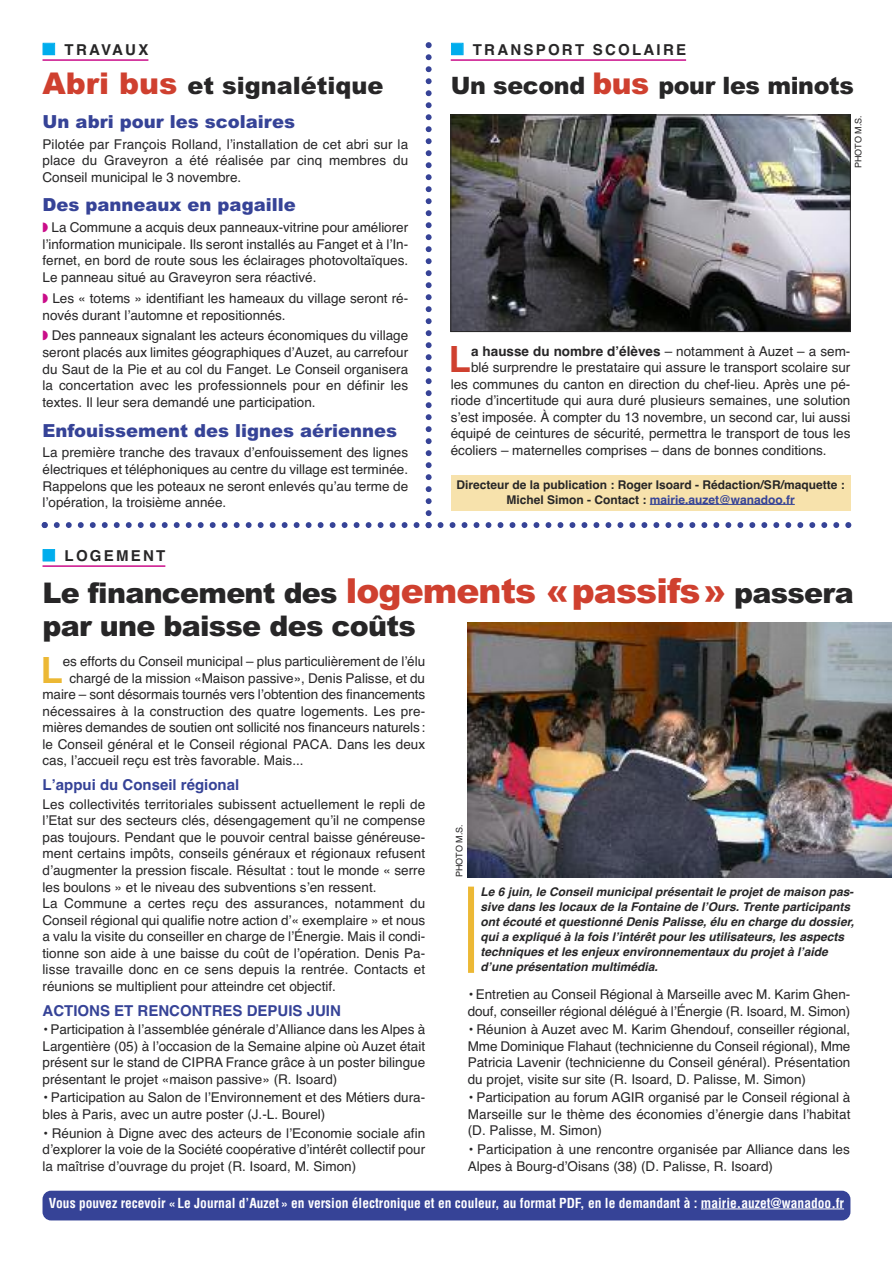
<style>
.page{position:relative;width:893px;height:1263px;background:#fff}
.page>*{position:absolute;margin:0;border:0;box-sizing:border-box;transform-origin:0 0}
.t1{font:700 36.15px "Helvetica";color:#ecb834}
.t2{font:700 36.15px "Helvetica";color:#cf402f}
.t3{font:900 28.5px/33px "Arial";letter-spacing:-.025em;color:#272627}
.t4{font:900 24px "Arial";letter-spacing:-.015em;color:#272627}
.t5{font:900 18px "Arial";color:#364397}
.t6{font:700 15px "Helvetica";color:#364397}
.t7{font:700 15px "Helvetica";letter-spacing:.15em;color:#272627}
.t8{font:13.5px/16.5px "Helvetica";color:#272627;text-align:justify}
.t9{font:700 condensed 13.5px "Helvetica";color:#fff}
.t10{font:700 13.5px "Helvetica";color:#272627}
.t11{font:italic 700 12px/15px "Helvetica";color:#272627}
.t12{font:700 12px/15px "Helvetica";color:#272627;text-align:center}
.t13{font:9px "Helvetica";color:#272627}
.s1{color:#00aded}
.s2{font-size:30px;color:#cf402f}
.s3{color:#ca0d89}
.s4{font-weight:400}
.s5{color:#364397}
.s6{font-size:34.5px;color:#cf402f}
</style>
<div class="page">
<div style="left:43px;top:1191px;width:807px;height:29px;background:#364397;border-radius:9px"></div>
<hr style="left:701px;top:1208px;width:143px;height:1px;background:#fff">
<hr style="left:43px;top:565px;width:122px;height:2px;background:#ca0d89">
<img style="left:468px;top:623px;width:424px;height:254px">
<svg style="left:42px;top:42px;width:809px;height:486px"></svg>
<div style="left:468px;top:887px;width:6px;height:86px;background:#ecb834"></div>
<p class="t7" style="left:43px;top:41px;width:107px"><span class="s1">■</span> TRAVAUX</p>
<h3 class="t4" style="left:43px;top:71px;width:343px"><span class="s2">Abri bus</span> et signalétique</h3>
<h3 class="t5" style="left:43px;top:111px;width:254px">Un abri pour les scolaires</h3>
<p class="t8" style="left:43px;top:136px;width:367px">Pilotée par François Rolland, lʼinstallation de cet abri sur la place du Graveyron a été réalisée par cinq membres du Conseil municipal le 3 novembre.</p>
<h3 class="t5" style="left:43px;top:195px;width:255px">Des panneaux en pagaille</h3>
<p class="t8" style="left:43px;top:219px;width:367px"><span class="s3">◗</span> La Commune a acquis deux panneaux-vitrine pour améliorer lʼinformation municipale. Ils seront installés au Fanget et à lʼIn&shy;fernet, en bord de route sous les éclairages photovoltaïques.<br>Le panneau situé au Graveyron sera réactivé.</p>
<p class="t8" style="left:43px;top:290px;width:367px"><span class="s3">◗</span> Les « totems » identifiant les hameaux du village seront ré&shy;novés durant lʼautomne et repositionnés.</p>
<p class="t8" style="left:43px;top:327px;width:367px"><span class="s3">◗</span> Des panneaux signalant les acteurs économiques du village seront placés aux limites géographiques dʼAuzet, au carrefour du Saut de la Pie et au col du Fanget. Le Conseil organisera la concertation avec les professionnels pour en définir les textes. Il leur sera demandé une participation.</p>
<h3 class="t5" style="left:43px;top:420px;width:356px">Enfouissement des lignes aériennes</h3>
<p class="t8" style="left:43px;top:444px;width:367px">La première tranche des travaux dʼenfouissement des lignes électriques et téléphoniques au centre du village est terminée.<br>Rappelons que les poteaux ne seront enlevés quʼau terme de lʼopération, la troisième année.</p>
<p class="t7" style="left:451px;top:41px;width:237px"><span class="s1">■</span> TRANSPORT SCOLAIRE</p>
<h3 class="t4" style="left:451px;top:71px;width:405px">Un second <span class="s2">bus</span> pour les minots</h3>
<p class="t13" style="left:853px;top:168px;width:54px;rotate:-90deg">PHOTO M.S.</p>
<h1 class="t2" style="left:449px;top:339px;width:24px">L</h1>
<p class="t10" style="left:471px;top:343px;width:381px">a hausse du nombre dʼélèves <span class="s4">– notamment à Auzet – a sem-</span></p>
<p class="t8" style="left:471px;top:359px;width:381px">blé surprendre le prestataire qui assure le transport scolaire sur</p>
<p class="t8" style="left:451px;top:376px;width:401px">les communes du canton en direction du chef-lieu. Après une pé-</p>
<p class="t8" style="left:451px;top:392px;width:401px">riode dʼincertitude qui aura duré plusieurs semaines, une solution</p>
<p class="t8" style="left:451px;top:409px;width:401px">sʼest imposée. À compter du 13 novembre, un second car, lui aussi</p>
<p class="t8" style="left:451px;top:425px;width:401px">équipé de ceintures de sécurité, permettra le transport de tous les</p>
<p class="t8" style="left:451px;top:442px;width:377px">écoliers – maternelles comprises – dans de bonnes conditions.</p>
<p class="t12" style="left:457px;top:477px;width:390px">Directeur de la publication : Roger Isoard - Rédaction/SR/maquette :<br>Michel Simon - Contact : <span class="s5">mairie.auzet@wanadoo.fr</span></p>
<p class="t7" style="left:43px;top:547px;width:124px"><span class="s1">■</span> LOGEMENT</p>
<h2 class="t3" style="left:43px;top:576px;width:813px">Le financement des <span class="s6">logements «passifs»</span> passera par une baisse des coûts</h2>
<h1 class="t1" style="left:41px;top:649px;width:24px">L</h1>
<p class="t8" style="left:63px;top:653px;width:364px">es efforts du Conseil municipal – plus particulièrement de lʼélu</p>
<p class="t8" style="left:70px;top:670px;width:357px">chargé de la mission «Maison passive», Denis Palisse, et du</p>
<p class="t8" style="left:43px;top:686px;width:384px">maire – sont désormais tournés vers lʼobtention des financements</p>
<p class="t8" style="left:43px;top:703px;width:384px">nécessaires à la construction des quatre logements. Les pre-</p>
<p class="t8" style="left:43px;top:719px;width:384px">mières demandes de soutien ont sollicité nos financeurs naturels:</p>
<p class="t8" style="left:43px;top:736px;width:384px">le Conseil général et le Conseil régional PACA. Dans les deux</p>
<p class="t8" style="left:43px;top:752px;width:263px">cas, lʼaccueil reçu est très favorable. Mais...</p>
<p class="t6" style="left:43px;top:776px;width:198px">Lʼappui du Conseil régional</p>
<p class="t8" style="left:43px;top:796px;width:384px;text-align:left">Les collectivités territoriales subissent actuellement le repli de lʼEtat sur des secteurs clés, désengagement quʼil ne compense pas toujours. Pendant que le pouvoir central baisse généreuse&shy;ment certains impôts, conseils généraux et régionaux refusent dʼaugmenter la pression fiscale. Résultat : tout le monde « serre les boulons » et le niveau des subventions sʼen ressent.<br>La Commune a certes reçu des assurances, notamment du Conseil régional qui qualifie notre action dʼ« exemplaire » et nous a valu la visite du conseiller en charge de lʼÉnergie. Mais il condi&shy;tionne son aide à une baisse du coût de lʼopération. Denis Pa&shy;lisse travaille donc en ce sens depuis la rentrée. Contacts et réunions se multiplient pour atteindre cet objectif.</p>
<p class="t6" style="left:43px;top:1002px;width:300px">ACTIONS ET RENCONTRES DEPUIS JUIN</p>
<p class="t8" style="left:43px;top:1021px;width:384px">• Participation à lʼassemblée générale dʼAlliance dans les Alpes à Largentière (05) à lʼoccasion de la Semaine alpine où Auzet était présent sur le stand de CIPRA France grâce à un poster bilingue présentant le projet «maison passive» (R. Isoard)</p>
<p class="t8" style="left:43px;top:1089px;width:384px">• Participation au Salon de lʼEnvironnement et des Métiers dura&shy;bles à Paris, avec un autre poster (J.-L. Bourel)</p>
<p class="t8" style="left:43px;top:1125px;width:384px">• Réunion à Digne avec des acteurs de lʼEconomie sociale afin dʼexplorer la voie de la Société coopérative dʼintérêt collectif pour la maîtrise dʼouvrage du projet (R. Isoard, M. Simon)</p>
<p class="t13" style="left:454px;top:877px;width:54px;rotate:-90deg">PHOTO M.S.</p>
<p class="t11" style="left:480px;top:884px;width:379px">Le 6 juin, le Conseil municipal présentait le projet de maison pas&shy;sive dans les locaux de la Fontaine de lʼOurs. Trente participants ont écouté et questionné Denis Palisse, élu en charge du dossier, qui a expliqué à la fois lʼintérêt pour les utilisateurs, les aspects techniques et les enjeux environnementaux du projet à lʼaide dʼune présentation multimédia.</p>
<p class="t8" style="left:468px;top:986px;width:384px">• Entretien au Conseil Régional à Marseille avec M. Karim Ghen&shy;douf, conseiller régional délégué à lʼÉnergie (R. Isoard, M. Simon)</p>
<p class="t8" style="left:468px;top:1021px;width:384px">• Réunion à Auzet avec M. Karim Ghendouf, conseiller régional, Mme Dominique Flahaut (technicienne du Conseil régional), Mme Patricia Lavenir (technicienne du Conseil général). Présentation du projet, visite sur site (R. Isoard, D. Palisse, M. Simon)</p>
<p class="t8" style="left:468px;top:1089px;width:384px">• Participation au forum AGIR organisé par le Conseil régional à Marseille sur le thème des économies dʼénergie dans lʼhabitat (D. Palisse, M. Simon)</p>
<p class="t8" style="left:468px;top:1141px;width:383px">• Participation à une rencontre organisée par Alliance dans les<br>Alpes à Bourg-dʼOisans (38) (D. Palisse, R. Isoard)</p>
<p class="t9" style="left:49px;top:1195px;width:797px">Vous pouvez recevoir «Le Journal d’Auzet» en version électronique et en couleur, au format PDF, en le demandant à : mairie.auzet@wanadoo.fr</p>
</div>
